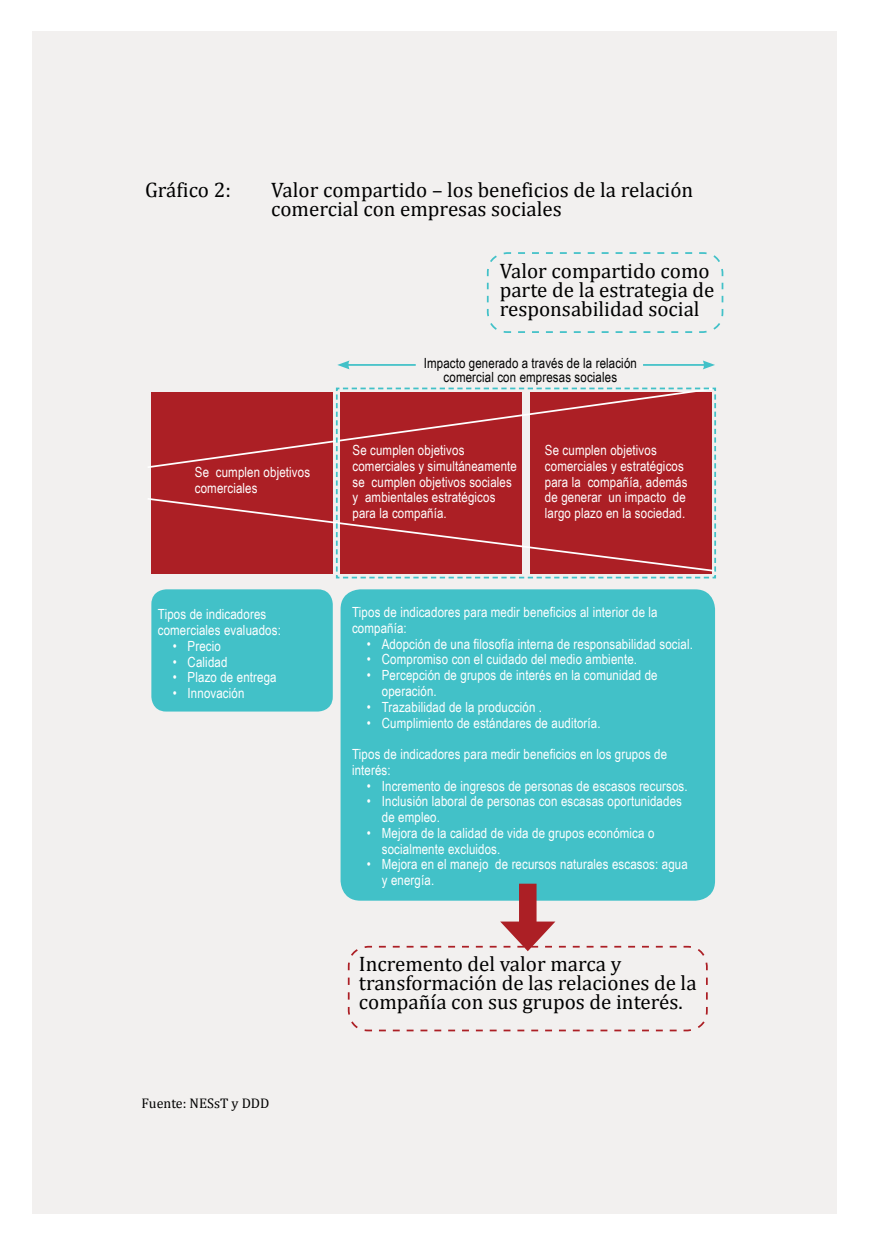
<style>
.page{position:relative;width:869px;height:1241px;background:#fff}
.page>*{position:absolute;margin:0;border:0;box-sizing:border-box;transform-origin:0 0}
.t1{font:21px/19.2px "Cambria";color:#000}
.t2{font:14px/15.8px "Arial Narrow";letter-spacing:.01em;color:#fff}
.t3{font:14px/14px "Arial Narrow";letter-spacing:.01em;color:#000;text-align:center}
.t4{font:14px "Cambria";color:#000}
</style>
<div class="page">
<div style="left:32px;top:32px;width:803px;height:1181px;background:#f2f0ef"></div>
<div style="left:151px;top:392px;width:182px;height:181px;background:#ac1f25"></div>
<div style="left:340px;top:589px;width:374px;height:311px;background:#42c1c8;border-radius:20px"></div>
<div style="left:151px;top:589px;width:181px;height:122px;background:#42c1c8;border-radius:15px"></div>
<svg style="left:148px;top:440px;width:187px;height:28px"></svg>
<svg style="left:148px;top:498px;width:187px;height:26px"></svg>
<svg style="left:335px;top:387px;width:381px;height:192px;background:#b1343a"></svg>
<hr style="left:347px;top:364px;width:68px;height:2px;background:#42c1c8">
<svg style="left:337px;top:360px;width:12px;height:9px"></svg>
<hr style="left:642px;top:364px;width:63px;height:2px;background:#42c1c8">
<svg style="left:702px;top:360px;width:12px;height:9px"></svg>
<div style="left:519px;top:883px;width:17px;height:50px;background:#ac1f25"></div>
<svg style="left:347px;top:921px;width:361px;height:111px"></svg>
<svg style="left:486px;top:252px;width:238px;height:81px"></svg>
<h1 class="t1" style="left:145px;top:180px;width:87px">Gráfico 2:</h1>
<h1 class="t1" style="left:271px;top:180px;width:423px">Valor compartido – los beneficios de la relación comercial con empresas sociales</h1>
<h1 class="t1" style="left:499px;top:261px;width:216px">Valor compartido como parte de la estrategia de responsabilidad social</h1>
<p class="t2" style="left:195px;top:464px;width:117px">Se cumplen objetivos comerciales</p>
<p class="t2" style="left:158px;top:606px;width:124px">Tipos de indicadores comerciales evaluados:</p>
<p class="t2" style="left:173px;top:637px;width:50px">• Precio</p>
<p class="t2" style="left:173px;top:653px;width:56px">• Calidad</p>
<p class="t2" style="left:173px;top:669px;width:105px">• Plazo de entrega</p>
<p class="t2" style="left:173px;top:684px;width:73px">• Innovación</p>
<p class="t4" style="left:142px;top:1095px;width:129px">Fuente: NESsT y DDD</p>
<p class="t3" style="left:423px;top:355px;width:214px">Impacto generado a través de la relación comercial con empresas sociales</p>
<p class="t2" style="left:352px;top:441px;width:166px">Se cumplen objetivos comerciales y simultáneamente se cumplen objetivos sociales y ambientales estratégicos para la compañía.</p>
<p class="t2" style="left:544px;top:441px;width:144px">Se cumplen objetivos comerciales y estratégicos para la compañía, además de generar un impacto de largo plazo en la sociedad.</p>
<p class="t2" style="left:352px;top:603px;width:307px">Tipos de indicadores para medir beneficios al interior de la compañía:</p>
<p class="t2" style="left:367px;top:635px;width:327px">• Adopción de una filosofía interna de responsabilidad social.</p>
<p class="t2" style="left:367px;top:651px;width:271px">• Compromiso con el cuidado del medio ambiente.</p>
<p class="t2" style="left:381px;top:666px;width:277px;text-indent:-15px">• Percepción de grupos de interés en la comunidad de operación.</p>
<p class="t2" style="left:367px;top:698px;width:177px">• Trazabilidad de la producción .</p>
<p class="t2" style="left:367px;top:714px;width:235px">• Cumplimiento de estándares de auditoría.</p>
<p class="t2" style="left:352px;top:745px;width:316px">Tipos de indicadores para medir beneficios en los grupos de interés:</p>
<p class="t2" style="left:367px;top:777px;width:322px">• Incremento de ingresos de personas de escasos recursos.</p>
<p class="t2" style="left:381px;top:792px;width:301px;text-indent:-15px">• Inclusión laboral de personas con escasas oportunidades de empleo.</p>
<p class="t2" style="left:381px;top:824px;width:274px;text-indent:-15px">• Mejora de la calidad de vida de grupos económica o socialmente excluidos.</p>
<p class="t2" style="left:381px;top:855px;width:307px;text-indent:-15px">• Mejora en el manejo de recursos naturales escasos: agua y energía.</p>
<h1 class="t1" style="left:359px;top:953px;width:339px">Incremento del valor marca y transformación de las relaciones de la compañía con sus grupos de interés.</h1>
</div>
